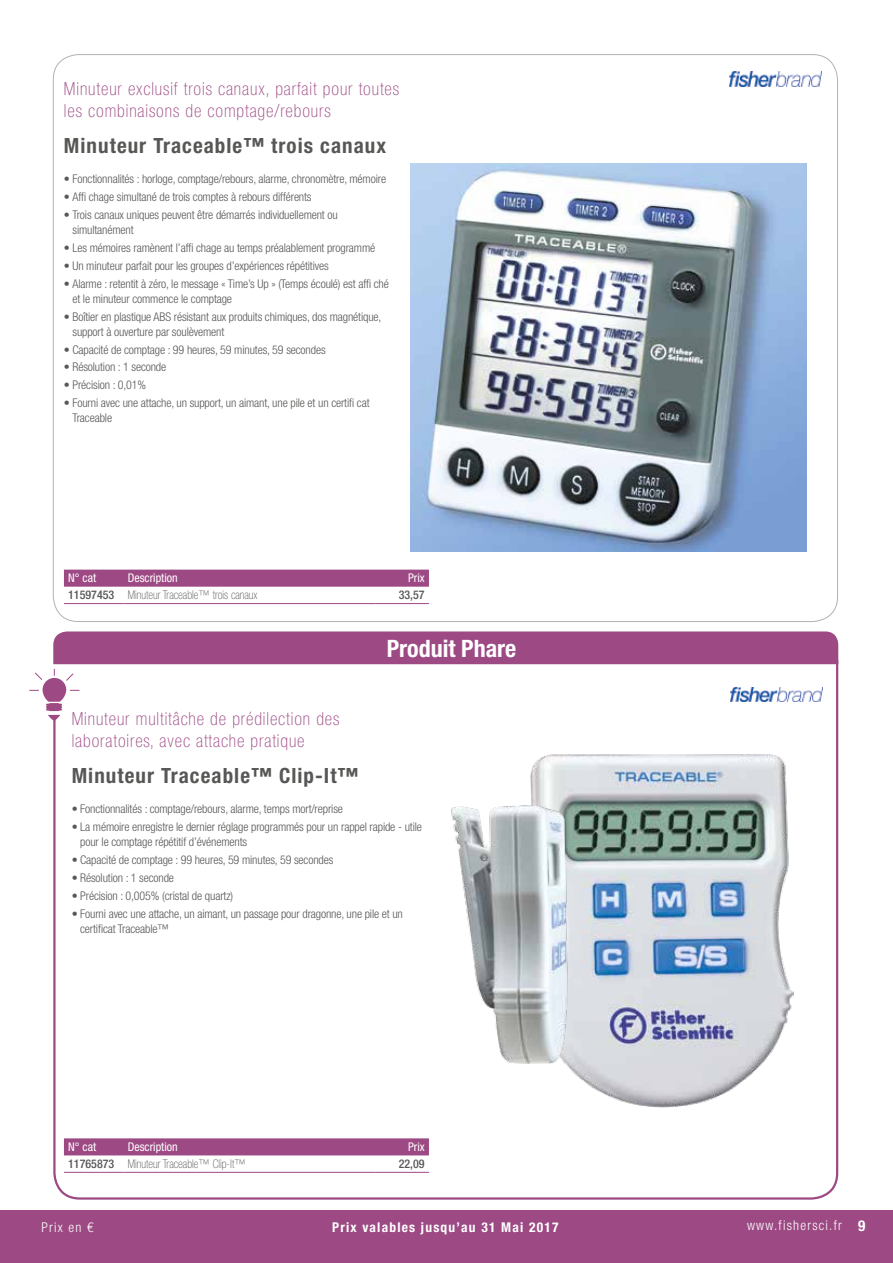
<style>
.page{position:relative;width:893px;height:1263px;background:#fff}
.page>*{position:absolute;margin:0;border:0;box-sizing:border-box;transform-origin:0 0}
.t1{font:700 condensed 24px "Helvetica Neue LT Std";color:#fff}
.t2{font:700 condensed 21px "Helvetica Neue LT Std";letter-spacing:.05em;color:#575756}
.t3{font:100 condensed 18px/21.6px "Helvetica Neue LT Std";letter-spacing:.05em;color:#9d4984}
.t4{font:700 condensed 13.5px "Helvetica Neue LT Std";letter-spacing:.09em;color:#fff}
.t5{font:300 condensed 13.5px "Helvetica Neue LT Std";letter-spacing:.09em;color:#fff}
.t6{font:300 condensed 12px/15px "Helvetica Neue LT Std";letter-spacing:-.01em;color:#575756}
.t7{font:100 condensed 12px "Helvetica Neue LT Std";color:#575756;scale:.95 1}
.t8{font:condensed 12px "Helvetica Neue LT Std";color:#fff}
.t9{font:500 condensed 12px "Helvetica Neue LT Std";color:#575756}
.s1{font-weight:500}
.s2{font-weight:700;font-size:15px}
</style>
<div class="page">
<div style="left:0;top:1210px;width:893px;height:53px;background:#9d4984"></div>
<svg style="left:29px;top:631px;width:809px;height:90px"></svg>
<svg style="left:53px;top:54px;width:785px;height:568px"></svg>
<div style="left:64px;top:570px;width:365px;height:17px;background:#9d4984"></div>
<hr style="left:123px;top:603px;width:253px;height:1px;background:#9d4984">
<hr style="left:64px;top:603px;width:59px;height:1px;background:#9d4984">
<hr style="left:376px;top:603px;width:53px;height:1px;background:#9d4984">
<img style="left:410px;top:163px;width:397px;height:388px">
<img style="left:730px;top:72px;width:91px;height:14px">
<div style="left:64px;top:1138px;width:365px;height:17px;background:#9d4984"></div>
<hr style="left:123px;top:1172px;width:253px;height:1px;background:#9d4984">
<hr style="left:64px;top:1172px;width:59px;height:1px;background:#9d4984">
<hr style="left:376px;top:1172px;width:53px;height:1px;background:#9d4984">
<img style="left:731px;top:687px;width:91px;height:15px">
<img style="left:530px;top:754px;width:263px;height:354px">
<img style="left:451px;top:805px;width:123px;height:258px">
<h3 class="t3" style="left:64px;top:78px;width:337px">Minuteur exclusif trois canaux, parfait pour toutes les combinaisons de comptage/rebours</h3>
<h2 class="t2" style="left:64px;top:133px;width:324px">Minuteur Traceable™ trois canaux</h2>
<p class="t6" style="left:64px;top:171px;width:324px">• Fonctionnalités : horloge, comptage/rebours, alarme, chronomètre, mémoire</p>
<p class="t6" style="left:64px;top:189px;width:249px">• Affi chage simultané de trois comptes à rebours différents</p>
<p class="t6" style="left:72px;top:207px;width:267px;text-indent:-9px">• Trois canaux uniques peuvent être démarrés individuellement ou simultanément</p>
<p class="t6" style="left:64px;top:240px;width:313px">• Les mémoires ramènent l’affi chage au temps préalablement programmé</p>
<p class="t6" style="left:64px;top:258px;width:266px">• Un minuteur parfait pour les groupes d’expériences répétitives</p>
<p class="t6" style="left:72px;top:276px;width:318px;text-indent:-9px">• Alarme : retentit à zéro, le message « Time’s Up » (Temps écoulé) est affi ché et le minuteur commence le comptage</p>
<p class="t6" style="left:72px;top:309px;width:310px;text-indent:-9px">• Boîtier en plastique ABS résistant aux produits chimiques, dos magnétique, support à ouverture par soulèvement</p>
<p class="t6" style="left:64px;top:342px;width:263px">• Capacité de comptage : 99 heures, 59 minutes, 59 secondes</p>
<p class="t6" style="left:64px;top:360px;width:104px">• Résolution : 1 seconde</p>
<p class="t6" style="left:64px;top:378px;width:84px">• Précision : 0,01%</p>
<p class="t6" style="left:72px;top:396px;width:299px;text-indent:-9px">• Fourni avec une attache, un support, un aimant, une pile et un certifi cat<br>Traceable</p>
<p class="t8" style="left:68px;top:571px;width:30px">N° cat</p>
<p class="t8" style="left:128px;top:571px;width:51px">Description</p>
<p class="t8" style="left:408px;top:571px;width:18px">Prix</p>
<p class="t7" style="left:68px;top:588px;width:201px"><span class="s1">11597453</span> Minuteur Traceable™ trois canaux</p>
<p class="t9" style="left:399px;top:588px;width:27px">33,57</p>
<h3 class="t3" style="left:72px;top:708px;width:269px">Minuteur multitâche de prédilection des laboratoires, avec attache pratique</h3>
<h1 class="t1" style="left:387px;top:633px;width:131px">Produit Phare</h1>
<h2 class="t2" style="left:72px;top:763px;width:288px">Minuteur Traceable™ Clip-It™</h2>
<p class="t6" style="left:72px;top:801px;width:273px">• Fonctionnalités : comptage/rebours, alarme, temps mort/reprise</p>
<p class="t6" style="left:80px;top:819px;width:343px;text-indent:-9px">• La mémoire enregistre le dernier réglage programmés pour un rappel rapide - utile pour le comptage répétitif d’événements</p>
<p class="t6" style="left:72px;top:852px;width:263px">• Capacité de comptage : 99 heures, 59 minutes, 59 secondes</p>
<p class="t6" style="left:72px;top:870px;width:104px">• Résolution : 1 seconde</p>
<p class="t6" style="left:72px;top:888px;width:163px">• Précision : 0,005% (cristal de quartz)</p>
<p class="t6" style="left:80px;top:906px;width:324px;text-indent:-9px">• Fourni avec une attache, un aimant, un passage pour dragonne, une pile et un certificat Traceable™</p>
<p class="t8" style="left:68px;top:1140px;width:30px">N° cat</p>
<p class="t8" style="left:128px;top:1140px;width:51px">Description</p>
<p class="t8" style="left:408px;top:1140px;width:18px">Prix</p>
<p class="t7" style="left:68px;top:1157px;width:188px"><span class="s1">11765873</span> Minuteur Traceable™ Clip-It™</p>
<p class="t9" style="left:399px;top:1157px;width:27px">22,09</p>
<p class="t5" style="left:41px;top:1219px;width:54px">Prix en €</p>
<p class="t4" style="left:332px;top:1218px;width:228px">Prix valables jusqu’au 31 Mai 2017</p>
<p class="t5" style="left:747px;top:1217px;width:120px">www.fishersci.fr <span class="s2">9</span></p>
</div>
